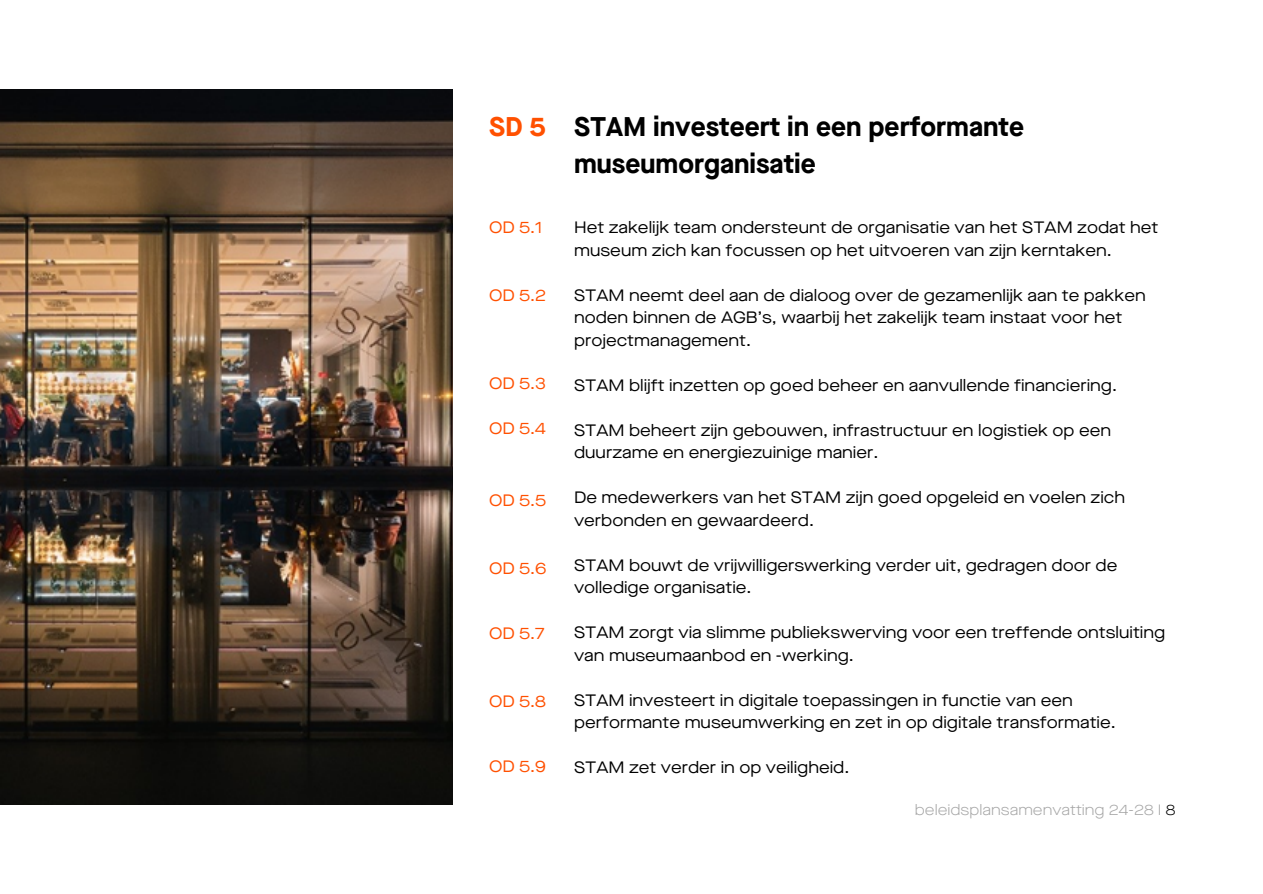
<style>
.page{position:relative;width:1263px;height:894px;background:#fff}
.page>*{position:absolute;margin:0;border:0;box-sizing:border-box;transform-origin:0 0}
.t1{font:700 27px/37.2px "Maison Neue";color:#000}
.t2{font:700 27px "Maison Neue";color:#ff5000}
.t3{font:16.5px/22.5px "Maison Neue Extended";color:#000}
.t4{font:16.5px "Maison Neue Extended";color:#ff5000}
.t5{font:300 15px "Maison Neue Extended";color:#a6a6a6}
.s1{color:#000}
</style>
<div class="page">
<img style="left:0;top:89px;width:452px;height:715px">
<p class="t2" style="left:489px;top:116px;width:58px">SD 5</p>
<p class="t4" style="left:489px;top:220px;width:55px">OD 5.1</p>
<p class="t4" style="left:489px;top:289px;width:59px">OD 5.2</p>
<p class="t4" style="left:489px;top:377px;width:59px">OD 5.3</p>
<p class="t4" style="left:489px;top:421px;width:59px">OD 5.4</p>
<p class="t4" style="left:489px;top:494px;width:59px">OD 5.5</p>
<p class="t4" style="left:489px;top:561px;width:59px">OD 5.6</p>
<p class="t4" style="left:489px;top:626px;width:57px">OD 5.7</p>
<p class="t4" style="left:489px;top:694px;width:59px">OD 5.8</p>
<p class="t4" style="left:489px;top:759px;width:59px">OD 5.9</p>
<h1 class="t1" style="left:574px;top:110px;width:452px">STAM investeert in een performante museumorganisatie</h1>
<h3 class="t3" style="left:574px;top:217px;width:586px">Het zakelijk team ondersteunt de organisatie van het STAM zodat het museum zich kan focussen op het uitvoeren van zijn kerntaken.</h3>
<h3 class="t3" style="left:574px;top:285px;width:573px">STAM neemt deel aan de dialoog over de gezamenlijk aan te pakken noden binnen de AGB’s, waarbij het zakelijk team instaat voor het projectmanagement.</h3>
<h3 class="t3" style="left:574px;top:375px;width:544px">STAM blijft inzetten op goed beheer en aanvullende financiering.</h3>
<h3 class="t3" style="left:574px;top:420px;width:539px">STAM beheert zijn gebouwen, infrastructuur en logistiek op een duurzame en energiezuinige manier.</h3>
<h3 class="t3" style="left:574px;top:487px;width:553px">De medewerkers van het STAM zijn goed opgeleid en voelen zich verbonden en gewaardeerd.</h3>
<h3 class="t3" style="left:574px;top:555px;width:545px">STAM bouwt de vrijwilligerswerking verder uit, gedragen door de volledige organisatie.</h3>
<h3 class="t3" style="left:574px;top:622px;width:593px">STAM zorgt via slimme publiekswerving voor een treffende ontsluiting van museumaanbod en -werking.</h3>
<h3 class="t3" style="left:574px;top:690px;width:543px">STAM investeert in digitale toepassingen in functie van een performante museumwerking en zet in op digitale transformatie.</h3>
<h2 class="t3" style="left:574px;top:757px;width:277px">STAM zet verder in op veiligheid.</h2>
<p class="t5" style="left:915px;top:803px;width:262px">beleidsplansamenvatting 24-28 I <span class="s1">8</span></p>
</div>
